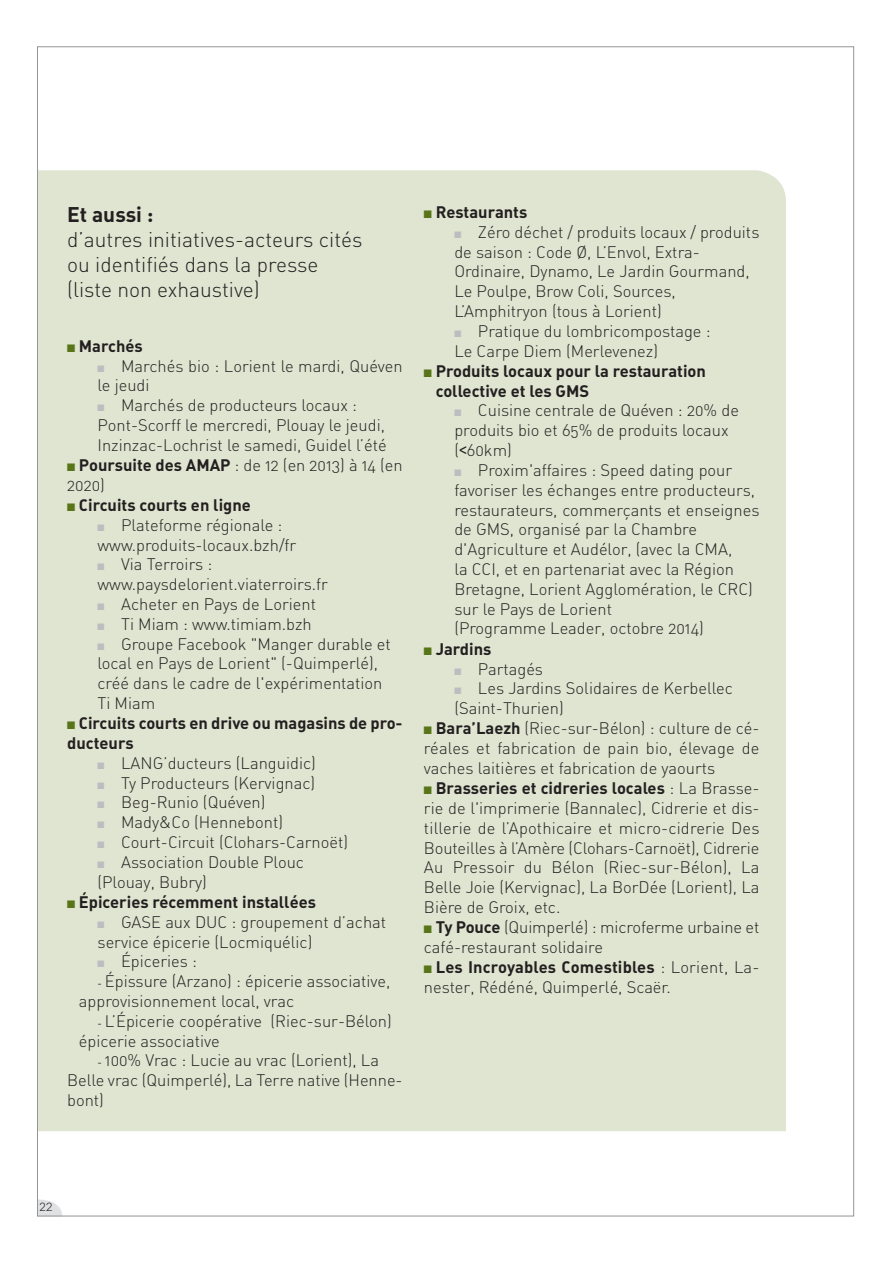
<style>
.page{position:relative;width:893px;height:1263px;background:#fff}
.page>*{position:absolute;margin:0;border:0;box-sizing:border-box;transform-origin:0 0}
.t1{font:21px/25.2px "DIN Light Alternate";color:#231f20}
.t2{font:21px "DIN Bold Alternate";color:#231f20}
.t3{font:16.5px/19.8px "DIN Light Alternate";color:#231f20}
.t4{font:16.5px/19.8px "DIN Bold Alternate";color:#231f20}
.t5{font:13.5px "DIN Light Alternate";color:#231f20}
.s1{font-family:"Monotype Sorts";font-size:10.5px;color:#587519}
.s2{font-family:"Monotype Sorts";font-size:9px;color:#bcbdc0}
.s3{font-family:"DIN Bold Alternate"}
.s4{font-family:"DIN Regular Alternate";font-size:10.5px}
.s5{font-family:"Arial Narrow"}
.s6{font-family:"DIN Light Alternate"}
</style>
<div class="page">
<svg style="left:39px;top:1199px;width:23px;height:15px"></svg>
<div style="left:39px;top:170px;width:747px;height:961px;background:#dfe5d0"></div>
<p class="t2" style="left:67px;top:207px;width:88px">Et aussi :</p>
<p class="t1" style="left:67px;top:229px;width:297px">d’autres initiatives-acteurs cités ou identifiés dans la presse (liste non exhaustive)</p>
<p class="t4" style="left:67px;top:338px;width:77px"><span class="s1">N</span> Marchés</p>
<p class="t3" style="left:98px;top:358px;width:307px"><span class="s2">N</span> Marchés bio : Lorient le mardi, Quéven</p>
<p class="t3" style="left:98px;top:377px;width:54px">le jeudi</p>
<p class="t3" style="left:98px;top:397px;width:261px"><span class="s2">N</span> Marchés de producteurs locaux :</p>
<p class="t3" style="left:98px;top:417px;width:289px">Pont-Scorff le mercredi, Plouay le jeudi,</p>
<p class="t3" style="left:98px;top:437px;width:291px">Inzinzac-Lochrist le samedi, Guidel l’été</p>
<p class="t3" style="left:67px;top:457px;width:337px"><span class="s1">N</span> <span class="s3">Poursuite des AMAP</span> : de 12 (en 2013) à 14 (en</p>
<p class="t3" style="left:67px;top:477px;width:39px">2020)</p>
<p class="t4" style="left:67px;top:497px;width:185px"><span class="s1">N</span> Circuits courts en ligne</p>
<p class="t3" style="left:98px;top:517px;width:295px"><span class="s2">N</span> Plateforme régionale : www.produits-locaux.bzh/fr<br><span class="s2">N</span> Via Terroirs : www.paysdelorient.viaterroirs.fr<br><span class="s2">N</span> Acheter en Pays de Lorient<br><span class="s2">N</span> Ti Miam : www.timiam.bzh<br><span class="s2">N</span> Groupe Facebook "Manger durable et local en Pays de Lorient" (-Quimperlé), créé dans le cadre de l'expérimentation<br>Ti Miam</p>
<p class="t4" style="left:67px;top:715px;width:337px"><span class="s1">N</span> Circuits courts en drive ou magasins de pro&shy;ducteurs</p>
<p class="t3" style="left:98px;top:755px;width:252px"><span class="s2">N</span> LANG’ducteurs (Languidic)<br><span class="s2">N</span> Ty Producteurs (Kervignac)<br><span class="s2">N</span> Beg-Runio (Quéven)<br><span class="s2">N</span> Mady&amp;Co (Hennebont)<br><span class="s2">N</span> Court-Circuit (Clohars-Carnoët)<br><span class="s2">N</span> Association Double Plouc (Plouay, Bubry)</p>
<p class="t4" style="left:67px;top:894px;width:250px"><span class="s1">N</span> Épiceries récemment installées</p>
<p class="t3" style="left:98px;top:914px;width:290px"><span class="s2">N</span> GASE aux DUC : groupement d’achat service épicerie (Locmiquélic)<br><span class="s2">N</span> Épiceries :</p>
<p class="t3" style="left:79px;top:973px;width:313px;text-indent:19px"><span class="s4">-</span> Épissure (Arzano) : épicerie associative, approvisionnement local, vrac</p>
<p class="t3" style="left:79px;top:1013px;width:314px;text-indent:19px"><span class="s4">-</span> L’Épicerie coopérative (Riec-sur-Bélon) épicerie associative</p>
<p class="t3" style="left:67px;top:1052px;width:337px;text-indent:30px"><span class="s4">-</span> 100% Vrac : Lucie au vrac (Lorient), La<br>Belle vrac (Quimperlé), La Terre native (Henne&shy;bont)</p>
<p class="t4" style="left:424px;top:204px;width:105px"><span class="s1">N</span> Restaurants</p>
<p class="t3" style="left:454px;top:224px;width:307px"><span class="s2">N</span> Zéro déchet / produits locaux / produits de saison : Code Ø, L’Envol, Extra-Ordinaire, Dynamo, Le Jardin Gourmand, Le Poulpe, Brow Coli, Sources, L’Amphitryon (tous à Lorient)<br><span class="s2">N</span> Pratique du lombricompostage :<br>Le Carpe Diem (Merlevenez)</p>
<p class="t4" style="left:436px;top:363px;width:272px;text-indent:-12px"><span class="s1">N</span> Produits locaux pour la restauration collective et les GMS</p>
<p class="t3" style="left:454px;top:403px;width:307px"><span class="s2">N</span> Cuisine centrale de Quéven : 20% de produits bio et 65% de produits locaux (<span class="s5">&lt;</span>60km)<br><span class="s2">N</span> Proxim'affaires : Speed dating pour favoriser les échanges entre producteurs, restaurateurs, commerçants et enseignes de GMS, organisé par la Chambre d'Agriculture et Audélor, (avec la CMA,<br>la CCI, et en partenariat avec la Région Bretagne, Lorient Agglomération, le CRC) sur le Pays de Lorient<br>(Programme Leader, octobre 2014)</p>
<p class="t4" style="left:424px;top:640px;width:69px"><span class="s1">N</span> Jardins</p>
<p class="t3" style="left:454px;top:661px;width:90px"><span class="s2">N</span> Partagés</p>
<p class="t3" style="left:454px;top:680px;width:280px"><span class="s2">N</span> Les Jardins Solidaires de Kerbellec</p>
<p class="t3" style="left:454px;top:700px;width:111px">(Saint-Thurien)</p>
<p class="t3" style="left:424px;top:720px;width:337px"><span class="s1">N</span> <span class="s3">Bara’Laezh</span> (Riec-sur-Bélon) : culture de cé-</p>
<p class="t3" style="left:424px;top:740px;width:337px">réales et fabrication de pain bio, élevage de</p>
<p class="t3" style="left:424px;top:760px;width:293px">vaches laitières et fabrication de yaourts</p>
<p class="t4" style="left:424px;top:780px;width:337px"><span class="s1">N</span> Brasseries et cidreries locales <span class="s6">: La Brasse-</span></p>
<p class="t3" style="left:424px;top:800px;width:337px">rie de l'imprimerie (Bannalec), Cidrerie et dis&shy;tillerie de l’Apothicaire et micro-cidrerie Des Bouteilles à l’Amère (Clohars-Carnoët), Cidrerie Au Pressoir du Bélon (Riec-sur-Bélon), La Belle Joie (Kervignac), La BorDée (Lorient), La Bière de Groix, etc.<br><span class="s1">N</span> <span class="s3">Ty Pouce</span> (Quimperlé) : microferme urbaine et café-restaurant solidaire</p>
<p class="t4" style="left:424px;top:959px;width:337px"><span class="s1">N</span> Les Incroyables Comestibles <span class="s6">: Lorient, La-</span></p>
<p class="t3" style="left:424px;top:979px;width:248px">nester, Rédéné, Quimperlé, Scaër.</p>
<p class="t5" style="left:39px;top:1202px;width:15px">22</p>
</div>
